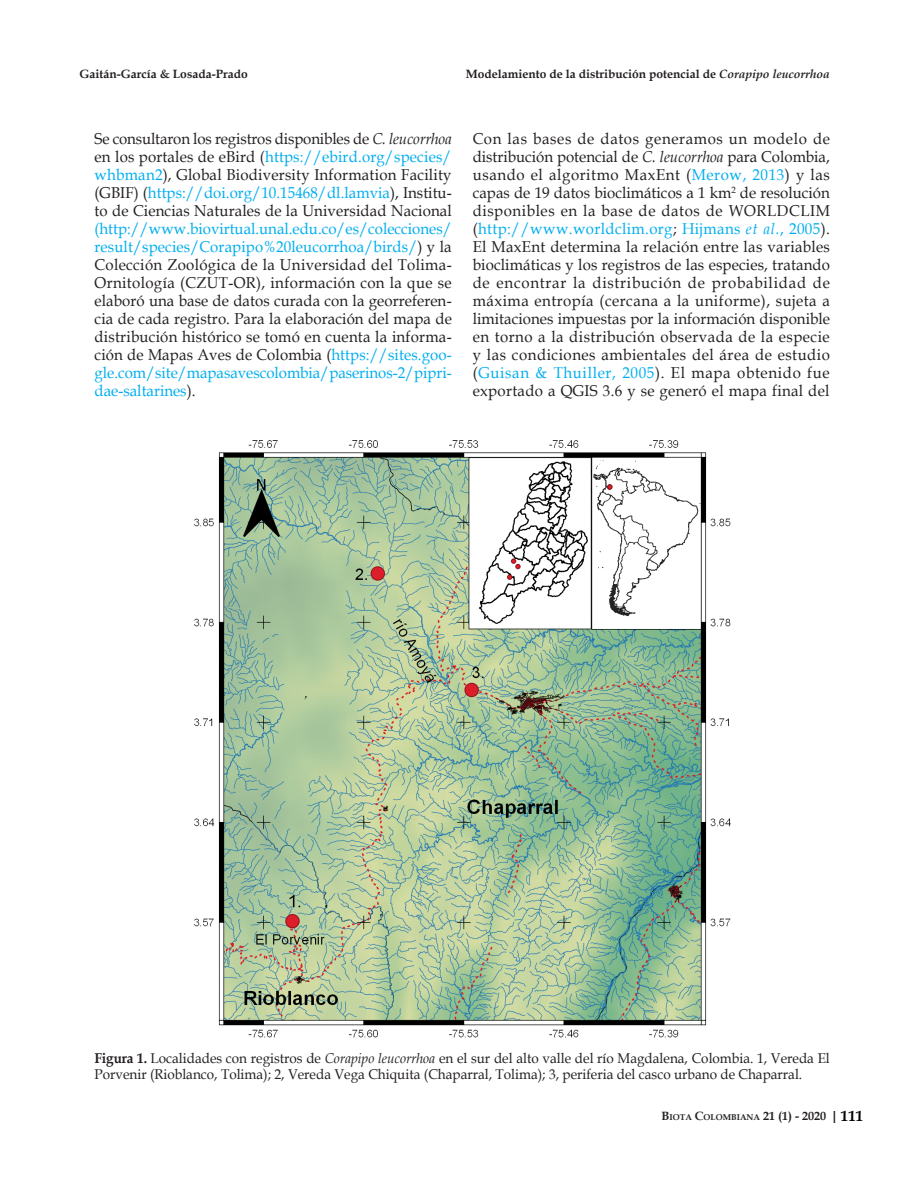
<style>
.page{position:relative;width:915px;height:1191px;background:#fff}
.page>*{position:absolute;margin:0;border:0;box-sizing:border-box;transform-origin:0 0}
.BIOTA_PARRAFO{font:15.75px/18px "Book Antiqua";letter-spacing:.01em;color:#231f20;text-align:justify;scale:.95 1}
.BIOTA_FIGURAS_Y_TABL{font:14.1px/16.2px "Book Antiqua";color:#231f20;scale:.95 1}
.t1{font:700 12px "Book Antiqua";color:#231f20}
.t2{font:700 8.4px "Book Antiqua";color:#231f20}
.s1{font-style:italic}
.s2{color:#00aeef}
.s3{font-style:italic;color:#00aeef}
.s4{font-weight:700}
.s5{font-size:12px}
.s6{font-family:"Helvetica";font-size:12px}
.s7{font-size:15px;color:#000}
</style>
<div class="page">
<img style="left:194px;top:440px;width:537px;height:598px">
<p class="t1" style="left:80px;top:66px;width:169px">Gaitán-García &amp; Losada-Prado</p>
<p class="t1" style="left:465px;top:66px;width:365px">Modelamiento de la distribución potencial de <span class="s1">Corapipo leucorrhoa</span></p>
<p class="BIOTA_PARRAFO" style="left:94px;top:129px;width:377px">Se consultaron los registros disponibles de <span class="s1">C. leucorrhoa </span>en los portales de eBird (<span class="s2">https://ebird.org/species/ whbman2</span>), Global Biodiversity Information Facility (GBIF) (<span class="s2">https://doi.org/10.15468/dl.lamvia</span>), Institu&shy;to de Ciencias Naturales de la Universidad Nacional <span class="s2">(http://www.biovirtual.unal.edu.co/es/colecciones/ result/species/Corapipo%20leucorrhoa/birds/</span>) y la Colección Zoológica de la Universidad del Tolima-Ornitología (CZUT-OR), información con la que se elaboró una base de datos curada con la georreferen&shy;cia de cada registro. Para la elaboración del mapa de distribución histórico se tomó en cuenta la informa&shy;ción de Mapas Aves de Colombia (<span class="s2">https://sites.goo&shy;gle.com/site/mapasavescolombia/paserinos-2/pipri&shy;dae-saltarines</span>).</p>
<p class="BIOTA_PARRAFO" style="left:472px;top:129px;width:377px">Con las bases de datos generamos un modelo de distribución potencial de <span class="s1">C. leucorrhoa</span> para Colombia, usando el algoritmo MaxEnt (<span class="s2">Merow, 2013</span>) y las capas de 19 datos bioclimáticos a 1 km<sup>2</sup> de resolución disponibles en la base de datos de WORLDCLIM (<span class="s2">http://www.worldclim.org</span>; <span class="s2">Hijmans</span> <span class="s3">et al.</span><span class="s2">, 2005</span>).<br>El MaxEnt determina la relación entre las variables bioclimáticas y los registros de las especies, tratando de encontrar la distribución de probabilidad de máxima entropía (cercana a la uniforme), sujeta a limitaciones impuestas por la información disponible en torno a la distribución observada de la especie y las condiciones ambientales del área de estudio (<span class="s2">Guisan &amp; Thuiller, 2005</span>). El mapa obtenido fue exportado a QGIS 3.6 y se generó el mapa final del</p>
<p class="BIOTA_FIGURAS_Y_TABL" style="left:94px;top:1049px;width:775px"><span class="s4">Figura 1.</span> Localidades con registros de <span class="s1">Corapipo leucorrhoa</span> en el sur del alto valle del río Magdalena, Colombia. 1, Vereda El<br>Porvenir (Rioblanco, Tolima); 2, Vereda Vega Chiquita (Chaparral, Tolima); 3, periferia del casco urbano de Chaparral.</p>
<p class="t2" style="left:661px;top:1111px;width:203px"><span class="s5">B</span>IOTA <span class="s5">C</span>OLOMBIANA <span class="s5">21 (1) - 2020</span> <span class="s6">|</span> <span class="s7">111</span></p>
</div>
